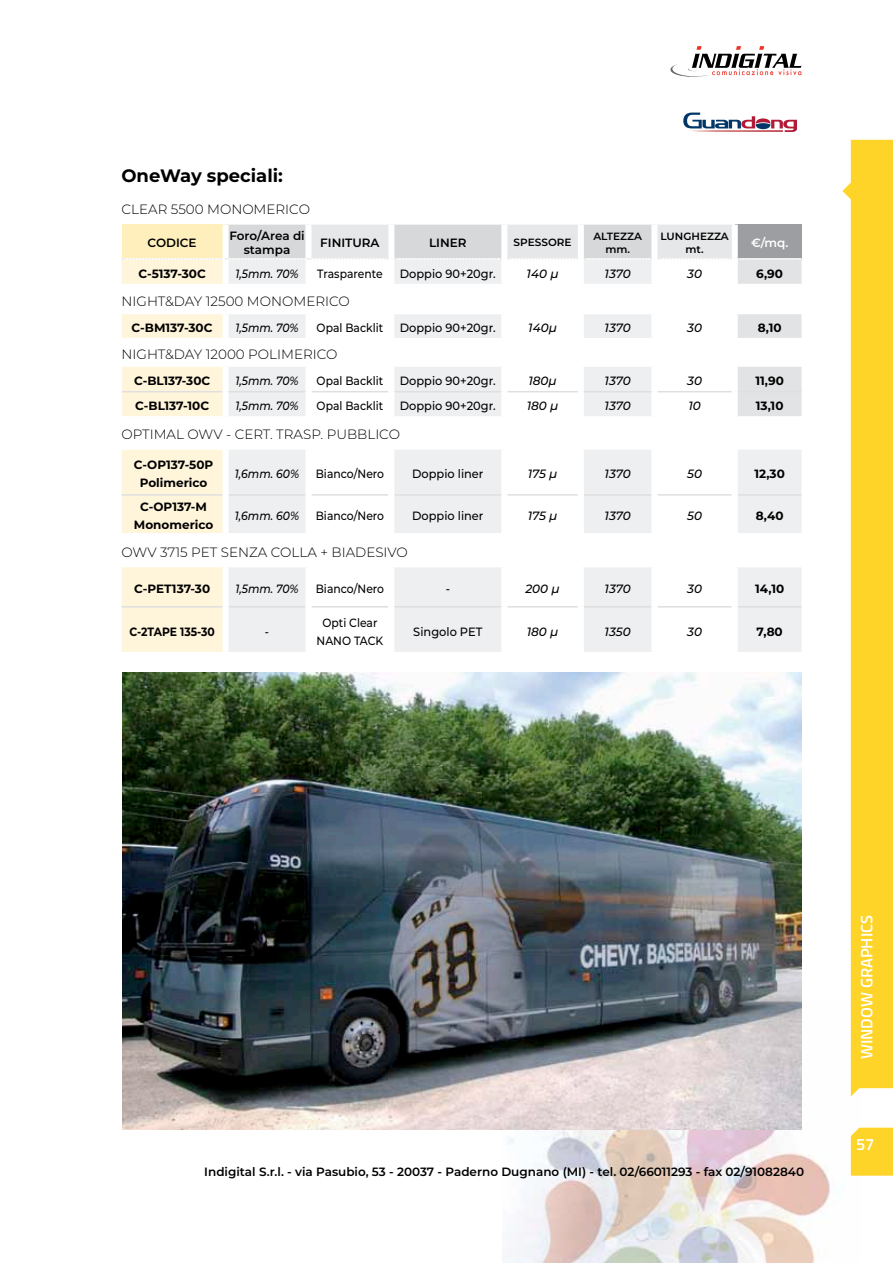
<style>
.page{position:relative;width:893px;height:1263px;background:#fff}
.page>*{position:absolute;margin:0;border:0;box-sizing:border-box;transform-origin:0 0}
.t1{font:700 18px "Montserrat";color:#000}
.t2{font:600 16.5px "Titillium";color:#fff}
.t3{font:300 13.5px "Montserrat";color:#000}
.t4{font:700 12px/18px "Montserrat";color:#000;text-align:center}
.t5{font:600 12px/14.4px "Montserrat";color:#000;text-align:center}
.t6{font:500 12px/18px "Montserrat";color:#000;text-align:center;scale:.9 1}
.t7{font:500 12px "Montserrat";color:#000;scale:.95 1}
.t8{font:italic 500 12px "Montserrat";color:#000}
.t9{font:italic 500 12px "Montserrat";color:#000;scale:.9 1}
.t10{font:700 12px "Montserrat";color:#000;scale:.9 1}
.t11{font:600 12px "Montserrat";color:#fff}
.t12{font:600 10.5px/12.6px "Montserrat";color:#000;text-align:center}
</style>
<div class="page">
<img style="left:502px;top:1000px;width:358px;height:263px">
<svg style="left:842px;top:140px;width:51px;height:956px;fill:#ffd428"></svg>
<div style="left:851px;top:1128px;width:42px;height:48px;background:#ffd428"></div>
<svg style="left:670px;top:46px;width:131px;height:31px"></svg>
<svg style="left:683px;top:113px;width:114px;height:19px"></svg>
<img style="left:122px;top:673px;width:679px;height:456px">
<svg style="left:121px;top:225px;width:681px;height:427px"></svg>
<div style="left:223px;top:225px;width:6px;height:33px;background:#fff"></div>
<div style="left:305px;top:225px;width:6px;height:33px;background:#fff"></div>
<div style="left:732px;top:225px;width:6px;height:34px;background:#fff"></div>
<div style="left:732px;top:259px;width:6px;height:25px;background:#fff"></div>
<div style="left:388px;top:225px;width:6px;height:34px;background:#fff"></div>
<div style="left:501px;top:225px;width:6px;height:34px;background:#fff"></div>
<div style="left:578px;top:225px;width:6px;height:34px;background:#fff"></div>
<div style="left:651px;top:225px;width:6px;height:34px;background:#fff"></div>
<div style="left:223px;top:260px;width:6px;height:24px;background:#fff"></div>
<div style="left:305px;top:260px;width:6px;height:24px;background:#fff"></div>
<div style="left:388px;top:259px;width:6px;height:25px;background:#fff"></div>
<div style="left:501px;top:259px;width:6px;height:25px;background:#fff"></div>
<div style="left:578px;top:259px;width:6px;height:25px;background:#fff"></div>
<div style="left:651px;top:259px;width:6px;height:25px;background:#fff"></div>
<hr style="left:122px;top:606px;width:101px;height:1px;background:#e0dfdf">
<hr style="left:229px;top:606px;width:76px;height:1px;background:#e0dfdf">
<hr style="left:311px;top:606px;width:77px;height:1px;background:#e0dfdf">
<hr style="left:394px;top:606px;width:107px;height:1px;background:#e0dfdf">
<hr style="left:507px;top:606px;width:71px;height:1px;background:#e0dfdf">
<hr style="left:584px;top:606px;width:67px;height:1px;background:#e0dfdf">
<hr style="left:657px;top:606px;width:75px;height:1px;background:#e0dfdf">
<hr style="left:738px;top:606px;width:63px;height:1px;background:#e0dfdf">
<div style="left:223px;top:567px;width:6px;height:40px;background:#fff"></div>
<div style="left:305px;top:567px;width:6px;height:40px;background:#fff"></div>
<div style="left:388px;top:567px;width:6px;height:40px;background:#fff"></div>
<div style="left:501px;top:567px;width:6px;height:40px;background:#fff"></div>
<div style="left:578px;top:567px;width:6px;height:40px;background:#fff"></div>
<div style="left:651px;top:567px;width:6px;height:40px;background:#fff"></div>
<div style="left:732px;top:567px;width:6px;height:40px;background:#fff"></div>
<div style="left:223px;top:607px;width:6px;height:45px;background:#fff"></div>
<div style="left:305px;top:607px;width:6px;height:45px;background:#fff"></div>
<div style="left:388px;top:607px;width:6px;height:45px;background:#fff"></div>
<div style="left:501px;top:607px;width:6px;height:45px;background:#fff"></div>
<div style="left:578px;top:607px;width:6px;height:45px;background:#fff"></div>
<div style="left:651px;top:607px;width:6px;height:45px;background:#fff"></div>
<div style="left:732px;top:607px;width:6px;height:45px;background:#fff"></div>
<h1 class="t1" style="left:121px;top:162px;width:163px">OneWay speciali:</h1>
<p class="t3" style="left:122px;top:200px;width:190px">CLEAR 5500 MONOMERICO</p>
<p class="t5" style="left:147px;top:235px;width:51px">CODICE</p>
<p class="t5" style="left:229px;top:228px;width:77px">Foro/Area di stampa</p>
<p class="t5" style="left:320px;top:235px;width:61px">FINITURA</p>
<p class="t5" style="left:429px;top:235px;width:39px">LINER</p>
<p class="t12" style="left:514px;top:236px;width:59px">SPESSORE</p>
<p class="t12" style="left:593px;top:230px;width:50px">ALTEZZA mm.</p>
<p class="t12" style="left:660px;top:230px;width:70px">LUNGHEZZA mt.</p>
<p class="t11" style="left:751px;top:234px;width:39px">€/mq.</p>
<p class="t4" style="left:138px;top:264px;width:69px">C-5137-30C</p>
<p class="t9" style="left:235px;top:265px;width:72px">1,5mm. 70%</p>
<p class="t6" style="left:317px;top:264px;width:74px">Trasparente</p>
<p class="t7" style="left:400px;top:265px;width:103px">Doppio 90+20gr.</p>
<p class="t8" style="left:527px;top:265px;width:33px">140 µ</p>
<p class="t8" style="left:605px;top:265px;width:28px">1370</p>
<p class="t8" style="left:687px;top:265px;width:16px">30</p>
<p class="t4" style="left:756px;top:264px;width:28px">6,90</p>
<p class="t3" style="left:122px;top:292px;width:230px">NIGHT&amp;DAY 12500 MONOMERICO</p>
<p class="t4" style="left:132px;top:318px;width:82px">C-BM137-30C</p>
<p class="t9" style="left:235px;top:319px;width:72px">1,5mm. 70%</p>
<p class="t6" style="left:317px;top:318px;width:76px">Opal Backlit</p>
<p class="t7" style="left:400px;top:319px;width:103px">Doppio 90+20gr.</p>
<p class="t8" style="left:528px;top:319px;width:30px">140µ</p>
<p class="t8" style="left:605px;top:319px;width:28px">1370</p>
<p class="t8" style="left:687px;top:319px;width:16px">30</p>
<p class="t4" style="left:758px;top:318px;width:25px">8,10</p>
<p class="t3" style="left:122px;top:345px;width:217px">NIGHT&amp;DAY 12000 POLIMERICO</p>
<p class="t4" style="left:134px;top:371px;width:78px">C-BL137-30C</p>
<p class="t9" style="left:235px;top:372px;width:72px">1,5mm. 70%</p>
<p class="t6" style="left:317px;top:371px;width:76px">Opal Backlit</p>
<p class="t7" style="left:400px;top:372px;width:103px">Doppio 90+20gr.</p>
<p class="t8" style="left:528px;top:372px;width:30px">180µ</p>
<p class="t8" style="left:605px;top:372px;width:28px">1370</p>
<p class="t8" style="left:687px;top:372px;width:16px">30</p>
<p class="t4" style="left:755px;top:371px;width:30px">11,90</p>
<p class="t4" style="left:135px;top:396px;width:75px">C-BL137-10C</p>
<p class="t9" style="left:235px;top:397px;width:72px">1,5mm. 70%</p>
<p class="t6" style="left:317px;top:396px;width:76px">Opal Backlit</p>
<p class="t7" style="left:400px;top:397px;width:103px">Doppio 90+20gr.</p>
<p class="t8" style="left:527px;top:397px;width:33px">180 µ</p>
<p class="t8" style="left:605px;top:397px;width:28px">1370</p>
<p class="t8" style="left:688px;top:397px;width:14px">10</p>
<p class="t4" style="left:756px;top:396px;width:29px">13,10</p>
<p class="t3" style="left:122px;top:425px;width:280px">OPTIMAL OWV - CERT. TRASP. PUBBLICO</p>
<p class="t4" style="left:134px;top:455px;width:81px">C-OP137-50P<br>Polimerico</p>
<p class="t9" style="left:235px;top:465px;width:73px">1,6mm. 60%</p>
<p class="t6" style="left:316px;top:464px;width:77px">Bianco/Nero</p>
<p class="t7" style="left:412px;top:465px;width:77px">Doppio liner</p>
<p class="t8" style="left:528px;top:465px;width:31px">175 µ</p>
<p class="t8" style="left:605px;top:465px;width:28px">1370</p>
<p class="t8" style="left:687px;top:465px;width:16px">50</p>
<p class="t4" style="left:754px;top:464px;width:32px">12,30</p>
<p class="t4" style="left:134px;top:497px;width:81px">C-OP137-M<br>Monomerico</p>
<p class="t9" style="left:235px;top:507px;width:73px">1,6mm. 60%</p>
<p class="t6" style="left:316px;top:506px;width:77px">Bianco/Nero</p>
<p class="t7" style="left:412px;top:507px;width:77px">Doppio liner</p>
<p class="t8" style="left:528px;top:507px;width:31px">175 µ</p>
<p class="t8" style="left:605px;top:507px;width:28px">1370</p>
<p class="t8" style="left:687px;top:507px;width:16px">50</p>
<p class="t4" style="left:756px;top:506px;width:29px">8,40</p>
<p class="t3" style="left:122px;top:543px;width:288px">OWV 3715 PET SENZA COLLA + BIADESIVO</p>
<p class="t4" style="left:134px;top:579px;width:78px">C-PET137-30</p>
<p class="t9" style="left:235px;top:580px;width:72px">1,5mm. 70%</p>
<p class="t6" style="left:316px;top:579px;width:77px">Bianco/Nero</p>
<p class="t7" style="left:446px;top:580px;width:6px">-</p>
<p class="t8" style="left:525px;top:580px;width:36px">200 µ</p>
<p class="t8" style="left:605px;top:580px;width:28px">1370</p>
<p class="t8" style="left:687px;top:580px;width:16px">30</p>
<p class="t4" style="left:755px;top:579px;width:31px">14,10</p>
<p class="t10" style="left:129px;top:623px;width:96px">C-2TAPE 135-30</p>
<p class="t9" style="left:265px;top:623px;width:6px">-</p>
<p class="t6" style="left:317px;top:613px;width:76px">Opti Clear<br>NANO TACK</p>
<p class="t7" style="left:413px;top:623px;width:74px">Singolo PET</p>
<p class="t8" style="left:527px;top:623px;width:33px">180 µ</p>
<p class="t8" style="left:605px;top:623px;width:28px">1350</p>
<p class="t8" style="left:687px;top:623px;width:16px">30</p>
<p class="t4" style="left:757px;top:622px;width:28px">7,80</p>
<p class="t5" style="left:204px;top:1164px;width:601px">Indigital S.r.l. - via Pasubio, 53 - 20037 - Paderno Dugnano (MI) - tel. 02/66011293 - fax 02/91082840</p>
<h2 class="t2" style="left:854px;top:1059px;width:146px;rotate:-90deg">WINDOW GRAPHICS</h2>
<h2 class="t2" style="left:856px;top:1132px;width:20px">57</h2>
</div>
